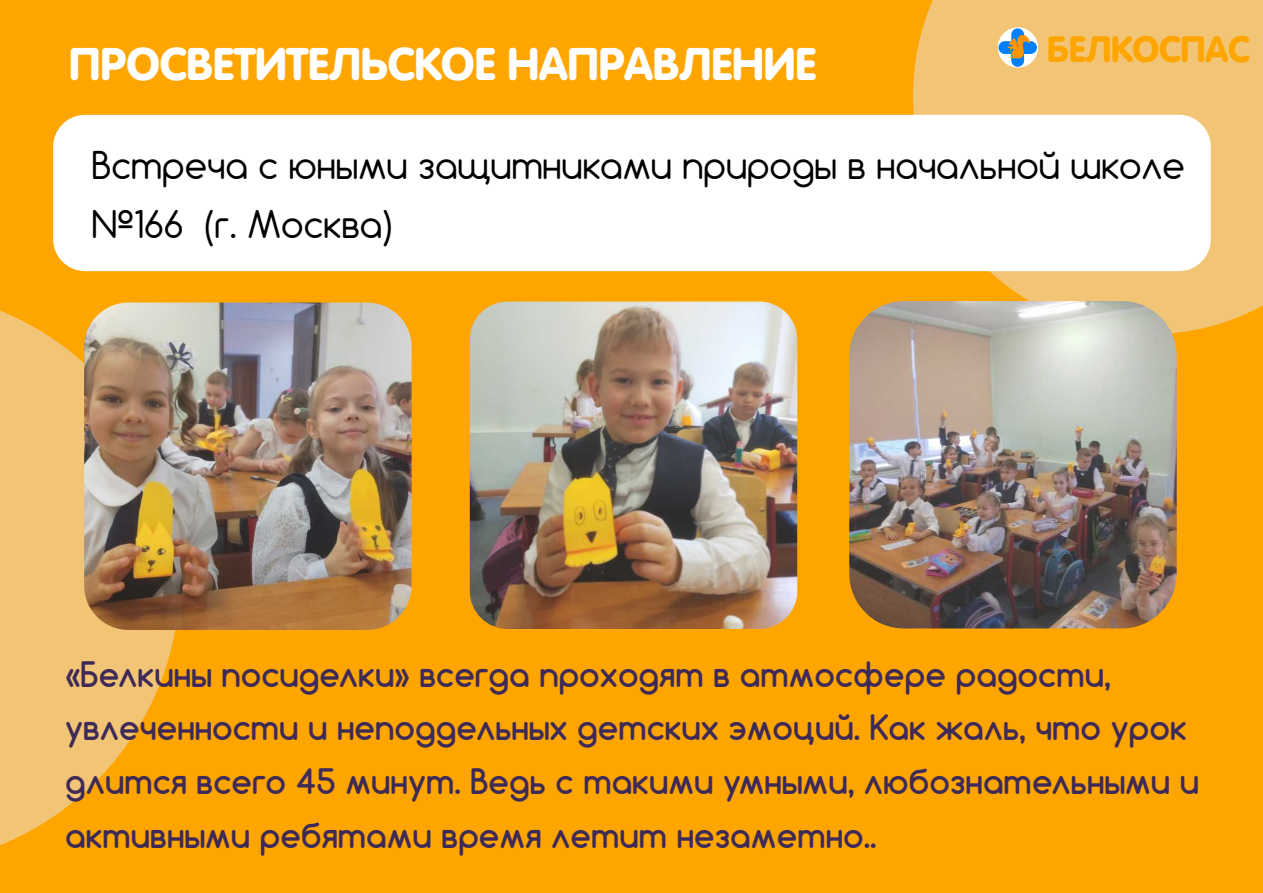
<style>
.page{position:relative;width:1263px;height:893px;background:#ffa500}
.page>*{position:absolute;margin:0;border:0;box-sizing:border-box;transform-origin:0 0}
.t1{font:700 45px "VAG World";color:#fff}
.t2{font:36px/58.5px "Comfortaa";color:#000}
.t3{font:700 36px "VAG World";color:#ffa500}
.t4{font:700 33px/53.6px "Comfortaa";color:#3e2a58}
</style>
<div class="page">
<svg style="left:0;top:310px;width:176px;height:535px;fill:#f2c576"></svg>
<svg style="left:913px;top:0;width:350px;height:334px;background:#f2c26d"></svg>
<svg style="left:998px;top:27px;width:40px;height:41px"></svg>
<svg style="left:1011px;top:28px;width:13px;height:39px"></svg>
<div style="left:998px;top:41px;width:39px;height:13px;background:#007fff;border-radius:6px"></div>
<svg style="left:1007px;top:35px;width:23px;height:23px"></svg>
<div style="left:53px;top:115px;width:1158px;height:156px;background:#fff;border-radius:32px"></div>
<img style="left:84px;top:303px;width:328px;height:327px;border-radius:44px">
<img style="left:470px;top:302px;width:327px;height:327px;border-radius:38px">
<img style="left:849px;top:301px;width:328px;height:327px;border-radius:55px">
<h1 class="t1" style="left:69px;top:44px;width:749px">ПРОСВЕТИТЕЛЬСКОЕ НАПРАВЛЕНИЕ</h1>
<p class="t3" style="left:1047px;top:33px;width:204px">БЕЛКОСПАС</p>
<p class="t2" style="left:92px;top:140px;width:1095px">Встреча с юными защитниками природы в начальной школе №166 (г. Москва)</p>
<p class="t4" style="left:65px;top:651px;width:1135px">«Белкины посиделки» всегда проходят в атмосфере радости, увлеченности и неподдельных детских эмоций. Как жаль, что урок длится всего 45 минут. Ведь с такими умными, любознательными и активными ребятами время летит незаметно..</p>
</div>
